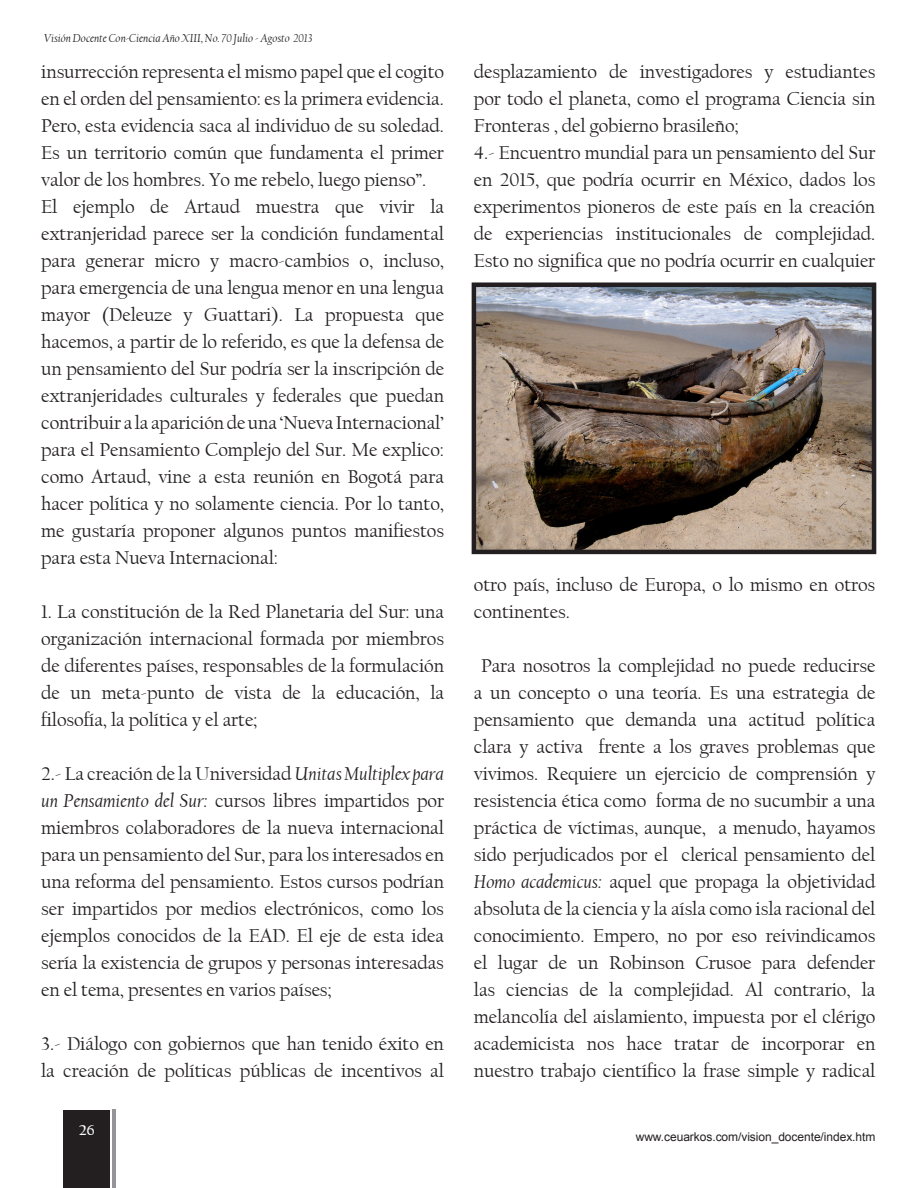
<style>
.page{position:relative;width:918px;height:1188px;background:#fff}
.page>*{position:absolute;margin:0;border:0;box-sizing:border-box;transform-origin:0 0}
.t1{font:19.5px/27px "Californian FB";letter-spacing:-.005em;color:#231f20;text-align:justify}
.t2{font:700 15px "Californian FB";color:#fff}
.t3{font:italic 12px "Californian FB";letter-spacing:-.005em;color:#231f20}
.t4{font:12px "Arial";letter-spacing:-.005em;color:#231f20}
.s1{font-style:italic}
</style>
<div class="page">
<div style="left:64px;top:1110px;width:46px;height:78px;background:#231f20"></div>
<hr style="left:113px;top:1110px;width:3px;height:78px;background:#939598">
<img style="left:477px;top:287px;width:394px;height:262px">
<div style="left:472px;top:282px;width:404px;height:272px;border:4px solid #231f20"></div>
<p class="t3" style="left:44px;top:31px;width:270px">Visión Docente Con-Ciencia Año XIII, No. 70 Julio - Agosto 2013</p>
<p class="t1" style="left:41px;top:59px;width:404px">insurrección representa el mismo papel que el cogito en el orden del pensamiento: es la primera evidencia.<br>Pero, esta evidencia saca al individuo de su soledad.<br>Es un territorio común que fundamenta el primer valor de los hombres. Yo me rebelo, luego pienso”.</p>
<p class="t1" style="left:41px;top:194px;width:404px">El ejemplo de Artaud muestra que vivir la extranjeridad parece ser la condición fundamental para generar micro y macro-cambios o, incluso, para emergencia de una lengua menor en una lengua mayor (Deleuze y Guattari). La propuesta que hacemos, a partir de lo referido, es que la defensa de un pensamiento del Sur podría ser la inscripción de extranjeridades culturales y federales que puedan contribuir a la aparición de una ‘Nueva Internacional’ para el Pensamiento Complejo del Sur. Me explico: como Artaud, vine a esta reunión en Bogotá para hacer política y no solamente ciencia. Por lo tanto, me gustaría proponer algunos puntos manifiestos para esta Nueva Internacional:</p>
<p class="t1" style="left:41px;top:599px;width:404px">1. La constitución de la Red Planetaria del Sur: una organización internacional formada por miembros de diferentes países, responsables de la formulación de un meta-punto de vista de la educación, la filosofía, la política y el arte;</p>
<p class="t1" style="left:41px;top:761px;width:404px">2.- La creación de la Universidad <span class="s1">Unitas Multiplex para un Pensamiento del Sur:</span> cursos libres impartidos por miembros colaboradores de la nueva internacional para un pensamiento del Sur, para los interesados en una reforma del pensamiento. Estos cursos podrían ser impartidos por medios electrónicos, como los ejemplos conocidos de la EAD. El eje de esta idea sería la existencia de grupos y personas interesadas en el tema, presentes en varios países;</p>
<p class="t1" style="left:41px;top:1031px;width:404px">3.- Diálogo con gobiernos que han tenido éxito en la creación de políticas públicas de incentivos al</p>
<p class="t2" style="left:79px;top:1121px;width:17px">26</p>
<p class="t1" style="left:474px;top:59px;width:403px">desplazamiento de investigadores y estudiantes por todo el planeta, como el programa Ciencia sin Fronteras , del gobierno brasileño;</p>
<p class="t1" style="left:474px;top:140px;width:403px">4.- Encuentro mundial para un pensamiento del Sur en 2015, que podría ocurrir en México, dados los experimentos pioneros de este país en la creación de experiencias institucionales de complejidad.<br>Esto no significa que no podría ocurrir en cualquier</p>
<p class="t1" style="left:474px;top:572px;width:403px">otro país, incluso de Europa, o lo mismo en otros continentes.</p>
<p class="t1" style="left:474px;top:653px;width:403px;text-align:center">Para nosotros la complejidad no puede reducirse a un concepto o una teoría. Es una estrategia de pensamiento que demanda una actitud política clara y activa frente a los graves problemas que vivimos. Requiere un ejercicio de comprensión y resistencia ética como forma de no sucumbir a una práctica de víctimas, aunque, a menudo, hayamos sido perjudicados por el clerical pensamiento del <span class="s1">Homo academicus:</span> aquel que propaga la objetividad absoluta de la ciencia y la aísla como isla racional del conocimiento. Empero, no por eso reivindicamos el lugar de un Robinson Crusoe para defender las ciencias de la complejidad. Al contrario, la melancolía del aislamiento, impuesta por el clérigo academicista nos hace tratar de incorporar en nuestro trabajo científico la frase simple y radical</p>
<p class="t4" style="left:636px;top:1129px;width:241px">www.ceuarkos.com/vision_docente/index.htm</p>
</div>
